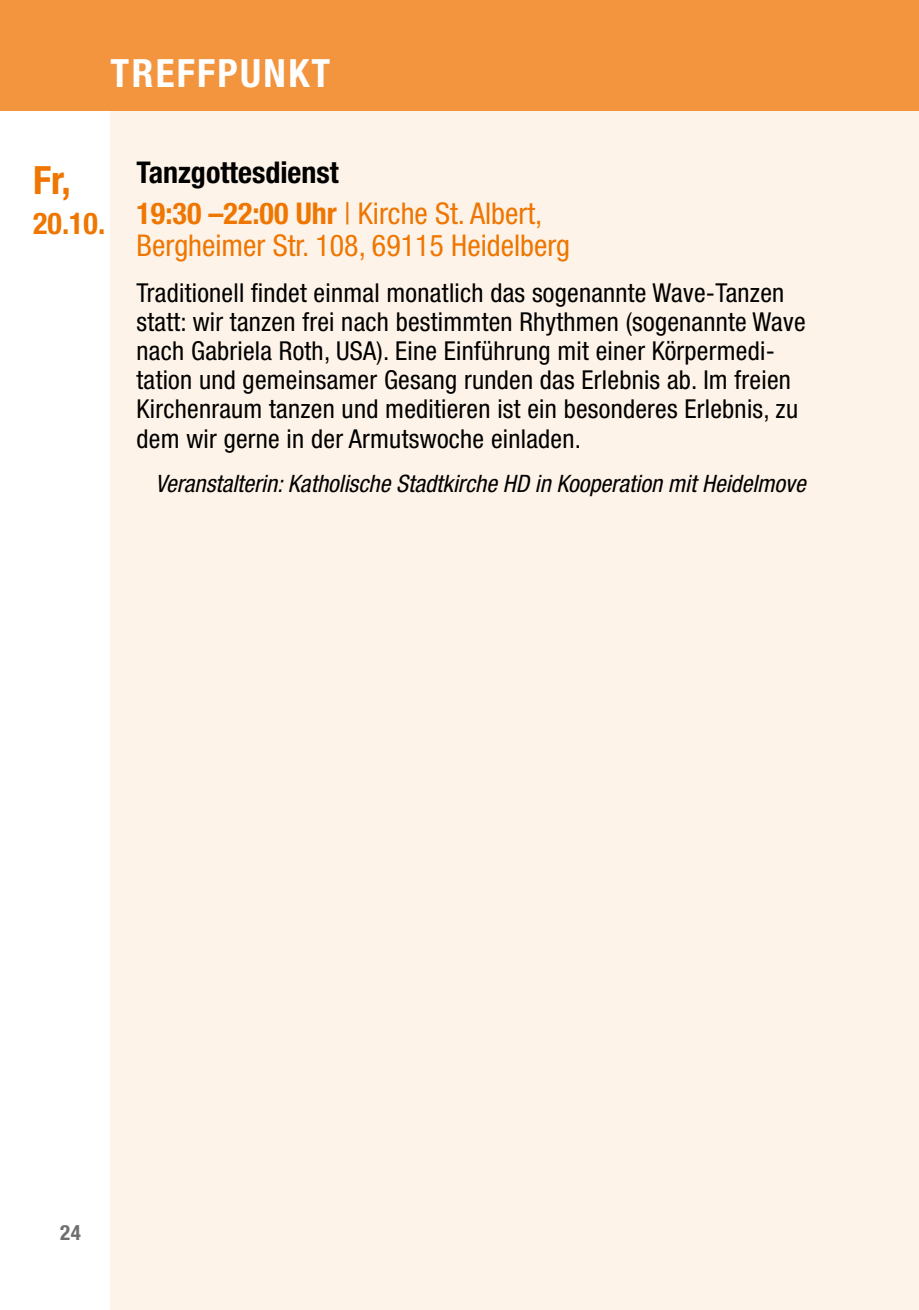
<style>
.page{position:relative;width:919px;height:1310px;background:#fff}
.page>*{position:absolute;margin:0;border:0;box-sizing:border-box;transform-origin:0 0}
.t1{font:700 condensed 39px "Helvetica Neue LT Pro";letter-spacing:.06em;color:#fff}
.t2{font:700 condensed 39px "Helvetica Neue LT Pro";color:#ee7601}
.t3{font:condensed 30px/40.8px "Helvetica Neue LT Pro";color:#ee7601}
.t4{font:700 condensed 30px "Helvetica Neue LT Pro";color:#ee7601}
.t5{font:condensed 26.1px/29.1px "Helvetica Neue LT Pro";letter-spacing:.01em;color:#000}
.t6{font:italic condensed 24px "Helvetica Neue LT Pro";color:#000}
.t7{font:700 condensed 21px "Helvetica Neue LT Pro";color:#706f6f}
.s1{font-weight:700;color:#000}
.s2{font-weight:700}
</style>
<div class="page">
<div style="left:111px;top:55px;width:807px;height:1255px;background:#fef3e8"></div>
<div style="left:0;top:0;width:918px;height:111px;background:#f3943e"></div>
<h1 class="t1" style="left:111px;top:50px;width:221px">TREFFPUNKT</h1>
<h1 class="t2" style="left:33px;top:156px;width:39px">Fr,</h1>
<p class="t4" style="left:33px;top:205px;width:73px">20.10.</p>
<p class="t3" style="left:136px;top:152px;width:407px"><span class="s1">Tanzgottesdienst<br></span><span class="s2">19:30 –22:00 Uhr</span> | Kirche St. Albert,</p>
<p class="t3" style="left:136px;top:225px;width:435px">Bergheimer Str. 108, 69115 Heidelberg</p>
<p class="t5" style="left:136px;top:278px;width:670px">Traditionell findet einmal monatlich das sogenannte Wave-Tanzen statt: wir tanzen frei nach bestimmten Rhythmen (sogenannte Wave nach Gabriela Roth, USA). Eine Einführung mit einer Körpermedi&shy;tation und gemeinsamer Gesang runden das Erlebnis ab. Im freien Kirchenraum tanzen und meditieren ist ein besonderes Erlebnis, zu dem wir gerne in der Armutswoche einladen.</p>
<p class="t6" style="left:155px;top:469px;width:651px">Veranstalterin: Katholische Stadtkirche HD in Kooperation mit Heidelmove</p>
<p class="t7" style="left:60px;top:1219px;width:22px">24</p>
</div>
